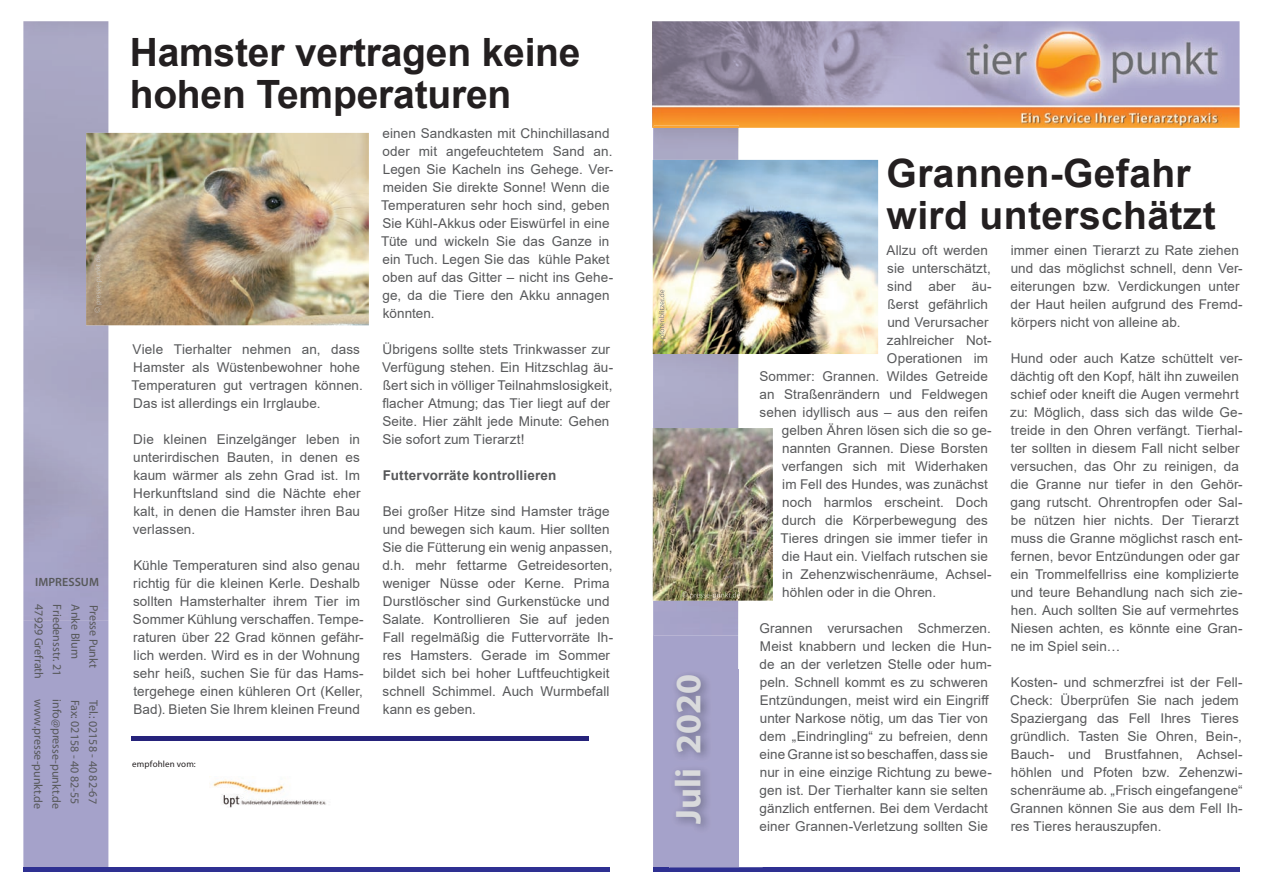
<style>
.page{position:relative;width:1263px;height:893px;background:#fff}
.page>*{position:absolute;margin:0;border:0;box-sizing:border-box;transform-origin:0 0}
.t1{font:700 39px/42px "Arial";letter-spacing:-.005em;color:#231f20}
.t2{font:700 36px "Myriad Pro";color:#d9dadc}
.t3{font:13.5px/18px "Arial";letter-spacing:.005em;color:#57585a}
.t4{font:700 13.5px "Arial";letter-spacing:.015em;color:#57585a}
.t5{font:12px "Myriad Pro";letter-spacing:-.005em;color:#57585a}
.t6{font:600 12px "Myriad Pro";letter-spacing:.005em;color:#57585a}
.t7{font:9px "Myriad Pro";letter-spacing:.02em;color:#231f20}
</style>
<div class="page">
<div style="left:23px;top:621px;width:85px;height:246px;background:#a5a2ca"></div>
<div style="left:23px;top:867px;width:587px;height:5px;background:#2e3092"></div>
<img style="left:23px;top:21px;width:85px;height:600px">
<hr style="left:132px;top:737px;width:457px;height:4px;background:#26237b">
<img style="left:209px;top:776px;width:117px;height:32px">
<div style="left:653px;top:129px;width:85px;height:738px;background:#a5a2ca"></div>
<div style="left:653px;top:867px;width:586px;height:5px;background:#2e3092"></div>
<img style="left:654px;top:128px;width:85px;height:508px">
<img style="left:652px;top:21px;width:587px;height:107px">
<img style="left:654px;top:128px;width:84px;height:1px">
<img style="left:738px;top:670px;width:1px;height:197px">
<img style="left:669px;top:670px;width:69px;height:197px">
<img style="left:669px;top:867px;width:93px;height:1px">
<img style="left:86px;top:133px;width:283px;height:192px">
<img style="left:653px;top:160px;width:225px;height:194px">
<img style="left:653px;top:428px;width:120px;height:173px">
<svg style="left:94px;top:307px;width:6px;height:6px"></svg>
<img style="left:95px;top:255px;width:7px;height:50px">
<svg style="left:658px;top:341px;width:6px;height:6px"></svg>
<img style="left:659px;top:290px;width:7px;height:49px">
<svg style="left:682px;top:592px;width:6px;height:5px"></svg>
<img style="left:690px;top:592px;width:50px;height:7px">
<p class="t6" style="left:35px;top:574px;width:65px">IMPRESSUM</p>
<p class="t5" style="left:46px;top:604px;width:76px;rotate:90deg">47929 Grefrath</p>
<p class="t5" style="left:65px;top:604px;width:73px;rotate:90deg">Friedensstr. 21</p>
<p class="t5" style="left:83px;top:604px;width:56px;rotate:90deg">Anke Blum</p>
<p class="t5" style="left:101px;top:604px;width:65px;rotate:90deg">Presse Punkt</p>
<p class="t5" style="left:46px;top:699px;width:111px;rotate:90deg">www.presse-punkt.de</p>
<p class="t5" style="left:64px;top:699px;width:111px;rotate:90deg">info@presse-punkt.de</p>
<p class="t5" style="left:82px;top:699px;width:106px;rotate:90deg">Fax: 02158 - 40 82-55</p>
<p class="t5" style="left:101px;top:700px;width:106px;rotate:90deg">Tel.: 02158 - 40 82-67</p>
<h1 class="t1" style="left:130px;top:32px;width:452px">Hamster vertragen keine hohen Temperaturen</h1>
<p class="t3" style="left:132px;top:340px;width:233px">Viele Tierhalter nehmen an, dass Hamster als Wüstenbewohner hohe Temperaturen gut vertragen können.<br>Das ist allerdings ein Irrglaube.</p>
<p class="t3" style="left:133px;top:430px;width:229px;text-align:justify">Die kleinen Einzelgänger leben in unterirdischen Bauten, in denen es kaum wärmer als zehn Grad ist. Im Herkunftsland sind die Nächte eher kalt, in denen die Hamster ihren Bau verlassen.</p>
<p class="t3" style="left:133px;top:556px;width:232px">Kühle Temperaturen sind also genau richtig für die kleinen Kerle. Deshalb sollten Hamsterhalter ihrem Tier im Sommer Kühlung verschaffen. Tempe&shy;raturen über 22 Grad können gefähr&shy;lich werden. Wird es in der Wohnung sehr heiß, suchen Sie für das Hams&shy;tergehege einen kühleren Ort (Keller, Bad). Bieten Sie Ihrem kleinen Freund</p>
<p class="t7" style="left:132px;top:758px;width:65px">empfohlen vom:</p>
<p class="t3" style="left:381px;top:124px;width:234px">einen Sandkasten mit Chinchillasand oder mit angefeuchtetem Sand an.<br>Legen Sie Kacheln ins Gehege. Ver&shy;meiden Sie direkte Sonne! Wenn die<br>Temperaturen sehr hoch sind, geben<br>Sie Kühl-Akkus oder Eiswürfel in eine<br>Tüte und wickeln Sie das Ganze in ein Tuch. Legen Sie das kühle Paket oben auf das Gitter – nicht ins Gehe&shy;ge, da die Tiere den Akku annagen könnten.</p>
<p class="t3" style="left:382px;top:340px;width:233px">Übrigens sollte stets Trinkwasser zur Verfügung stehen. Ein Hitzschlag äu&shy;ßert sich in völliger Teilnahmslosigkeit, flacher Atmung; das Tier liegt auf der Seite. Hier zählt jede Minute: Gehen Sie sofort zum Tierarzt!</p>
<p class="t4" style="left:383px;top:465px;width:175px">Futtervorräte kontrollieren</p>
<p class="t3" style="left:382px;top:502px;width:232px">Bei großer Hitze sind Hamster träge und bewegen sich kaum. Hier sollten Sie die Fütterung ein wenig anpassen, d.h. mehr fettarme Getreidesorten, weniger Nüsse oder Kerne. Prima Durstlöscher sind Gurkenstücke und Salate. Kontrollieren Sie auf jeden Fall regelmäßig die Futtervorräte Ih&shy;res Hamsters. Gerade im Sommer bildet sich bei hoher Luftfeuchtigkeit schnell Schimmel. Auch Wurmbefall kann es geben.</p>
<h2 class="t2" style="left:665px;top:824px;width:152px;rotate:-90deg">Juli 2020</h2>
<h1 class="t1" style="left:887px;top:153px;width:331px">Grannen-Gefahr wird unterschätzt</h1>
<p class="t3" style="left:886px;top:241px;width:103px">Allzu oft werden</p>
<p class="t3" style="left:887px;top:259px;width:105px">sie unterschätzt,</p>
<p class="t3" style="left:887px;top:277px;width:106px">sind aber äu-</p>
<p class="t3" style="left:887px;top:295px;width:102px">ßerst gefährlich</p>
<p class="t3" style="left:887px;top:313px;width:103px">und Verursacher</p>
<p class="t3" style="left:887px;top:331px;width:106px">zahlreicher Not-</p>
<p class="t3" style="left:887px;top:349px;width:102px">Operationen im</p>
<p class="t3" style="left:759px;top:367px;width:230px">Sommer: Grannen. Wildes Getreide</p>
<p class="t3" style="left:759px;top:385px;width:230px">an Straßenrändern und Feldwegen</p>
<p class="t3" style="left:760px;top:403px;width:230px">sehen idyllisch aus – aus den reifen</p>
<p class="t3" style="left:782px;top:421px;width:211px">gelben Ähren lösen sich die so ge-</p>
<p class="t3" style="left:782px;top:439px;width:207px">nannten Grannen. Diese Borsten</p>
<p class="t3" style="left:782px;top:457px;width:208px">verfangen sich mit Widerhaken</p>
<p class="t3" style="left:782px;top:475px;width:207px">im Fell des Hundes, was zunächst</p>
<p class="t3" style="left:782px;top:493px;width:207px">noch harmlos erscheint. Doch</p>
<p class="t3" style="left:782px;top:511px;width:208px">durch die Körperbewegung des</p>
<p class="t3" style="left:780px;top:529px;width:209px">Tieres dringen sie immer tiefer in</p>
<p class="t3" style="left:782px;top:547px;width:208px">die Haut ein. Vielfach rutschen sie</p>
<p class="t3" style="left:782px;top:565px;width:211px">in Zehenzwischenräume, Achsel-</p>
<p class="t3" style="left:782px;top:583px;width:155px">höhlen oder in die Ohren.</p>
<p class="t3" style="left:759px;top:619px;width:234px">Grannen verursachen Schmerzen.<br>Meist knabbern und lecken die Hun&shy;de an der verletzen Stelle oder hum&shy;peln. Schnell kommt es zu schweren Entzündungen, meist wird ein Eingriff unter Narkose nötig, um das Tier von dem „Eindringling“ zu befreien, denn eine Granne ist so beschaffen, dass sie nur in eine einzige Richtung zu bewe&shy;gen ist. Der Tierhalter kann sie selten gänzlich entfernen. Bei dem Verdacht einer Grannen-Verletzung sollten Sie</p>
<p class="t3" style="left:1010px;top:241px;width:234px">immer einen Tierarzt zu Rate ziehen und das möglichst schnell, denn Ver&shy;eiterungen bzw. Verdickungen unter der Haut heilen aufgrund des Fremd&shy;körpers nicht von alleine ab.</p>
<p class="t3" style="left:1010px;top:349px;width:234px">Hund oder auch Katze schüttelt ver&shy;dächtig oft den Kopf, hält ihn zuweilen schief oder kneift die Augen vermehrt zu: Möglich, dass sich das wilde Ge&shy;treide in den Ohren verfängt. Tierhal&shy;ter sollten in diesem Fall nicht selber versuchen, das Ohr zu reinigen, da die Granne nur tiefer in den Gehör&shy;gang rutscht. Ohrentropfen oder Sal&shy;be nützen hier nichts. Der Tierarzt muss die Granne möglichst rasch ent&shy;fernen, bevor Entzündungen oder gar ein Trommelfellriss eine komplizierte und teure Behandlung nach sich zie&shy;hen. Auch sollten Sie auf vermehrtes Niesen achten, es könnte eine Gran&shy;ne im Spiel sein…</p>
<p class="t3" style="left:1010px;top:673px;width:234px">Kosten- und schmerzfrei ist der Fell-Check: Überprüfen Sie nach jedem Spaziergang das Fell Ihres Tieres gründlich. Tasten Sie Ohren, Bein-, Bauch- und Brustfahnen, Achsel&shy;höhlen und Pfoten bzw. Zehenzwi&shy;schenräume ab. „Frisch eingefangene“ Grannen können Sie aus dem Fell Ih&shy;res Tieres herauszupfen.</p>
</div>
